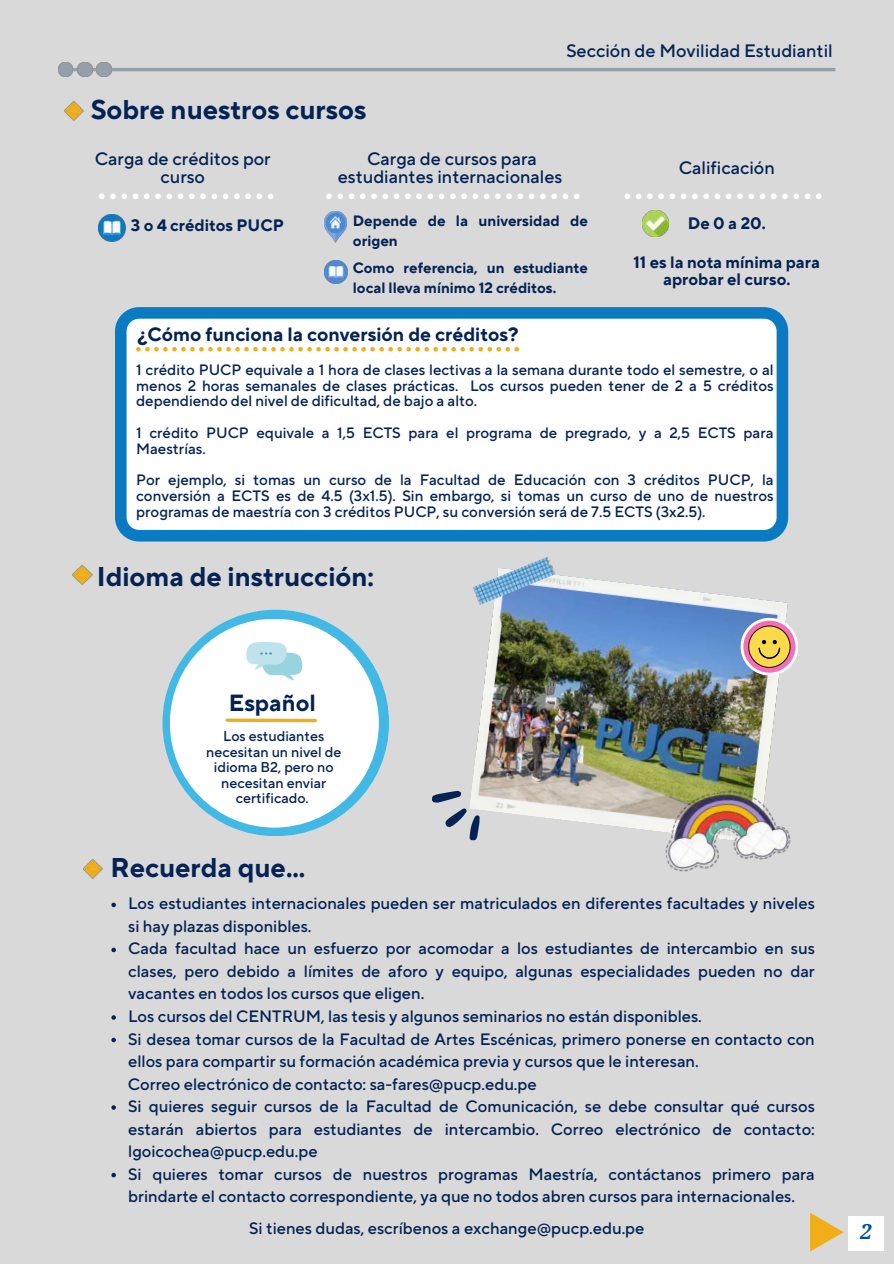
<style>
.page{position:relative;width:894px;height:1264px;background:#fff}
.page>*{position:absolute;margin:0;border:0;box-sizing:border-box;transform-origin:0 0}
.t1{font:700 27px "TT Norms Pro";color:#042354}
.t2{font:700 23.25px "TT Norms Pro";color:#042354}
.t3{font:italic 700 20.55px "Noto Serif";color:#004ea8}
.t4{font:700 19.2px "TT Norms Pro";color:#042354}
.t5{font:500 18px/18px "TT Norms Pro";color:#042354;text-align:center}
.t6{font:500 16.5px/22.5px "TT Norms Pro";color:#042354}
.t7{font:700 16.5px/16.8px "TT Norms Pro";color:#042354;text-align:center}
.t8{font:500 15px/15.8px "TT Norms Pro";color:#042354;text-align:justify}
.t9{font:700 15px/20.2px "TT Norms Pro";color:#042354}
.t10{font:700 14.85px/20.2px "TT Norms Pro";color:#042354}
.t11{font:500 14.25px/15.5px "TT Norms Pro";color:#042354;text-align:center}
</style>
<div class="page">
<div style="left:0;top:0;width:893px;height:1263px;background:#d9d9d9"></div>
<div style="left:847px;top:1216px;width:36px;height:34px;background:#fff"></div>
<svg style="left:99px;top:193px;width:174px;height:6px"></svg>
<svg style="left:326px;top:193px;width:253px;height:6px"></svg>
<svg style="left:624px;top:193px;width:197px;height:6px"></svg>
<svg style="left:115px;top:307px;width:673px;height:234px;background:#dfeef7"></svg>
<svg style="left:136px;top:347px;width:383px;height:4px;background:#f8dc9d"></svg>
<svg style="left:810px;top:1213px;width:33px;height:38px"></svg>
<hr style="left:58px;top:68px;width:777px;height:3px;background:#959ea9">
<img style="left:58px;top:62px;width:15px;height:15px">
<img style="left:78px;top:62px;width:14px;height:15px">
<img style="left:97px;top:62px;width:14px;height:15px">
<img style="left:642px;top:211px;width:26px;height:26px">
<img style="left:324px;top:212px;width:22px;height:30px">
<img style="left:99px;top:215px;width:27px;height:27px">
<svg style="left:432px;top:791px;width:35px;height:37px"></svg>
<img style="left:469px;top:573px;width:318px;height:268px">
<img style="left:472px;top:557px;width:83px;height:48px">
<svg style="left:740px;top:618px;width:58px;height:57px;background:#d5b193"></svg>
<img style="left:657px;top:782px;width:134px;height:90px">
<div style="left:162px;top:609px;width:227px;height:227px;background:#41b9e4;border-radius:50%"></div>
<div style="left:170px;top:618px;width:209px;height:209px;background:#fff;border-radius:50%"></div>
<svg style="left:227px;top:718px;width:88px;height:4px"></svg>
<svg style="left:246px;top:641px;width:57px;height:40px"></svg>
<img style="left:64px;top:101px;width:19px;height:19px">
<img style="left:73px;top:565px;width:19px;height:19px">
<img style="left:84px;top:859px;width:19px;height:19px">
<svg style="left:111px;top:902px;width:5px;height:5px"></svg>
<svg style="left:111px;top:947px;width:5px;height:5px"></svg>
<svg style="left:111px;top:1015px;width:5px;height:4px"></svg>
<svg style="left:111px;top:1037px;width:5px;height:5px"></svg>
<svg style="left:111px;top:1105px;width:5px;height:4px"></svg>
<svg style="left:111px;top:1172px;width:5px;height:5px"></svg>
<img style="left:324px;top:261px;width:23px;height:22px">
<h1 class="t1" style="left:91px;top:94px;width:277px">Sobre nuestros cursos</h1>
<p class="t5" style="left:566px;top:42px;width:268px">Sección de Movilidad Estudiantil</p>
<p class="t5" style="left:95px;top:149px;width:177px">Carga de créditos por curso</p>
<p class="t5" style="left:338px;top:149px;width:226px">Carga de cursos para estudiantes internacionales</p>
<p class="t9" style="left:353px;top:211px;width:237px">Depende de la universidad de origen</p>
<p class="t7" style="left:687px;top:216px;width:79px">De0a20.</p>
<p class="t7" style="left:633px;top:254px;width:188px">11 es la nota mínima para aprobar el curso.</p>
<p class="t5" style="left:678px;top:158px;width:98px">Calificación</p>
<p class="t7" style="left:131px;top:218px;width:155px">3 o 4 créditos PUCP</p>
<p class="t10" style="left:353px;top:258px;width:237px">Como referencia, un estudiante local lleva mínimo 12 créditos.</p>
<p class="t4" style="left:137px;top:322px;width:382px">¿Cómo funciona la conversión de créditos?</p>
<p class="t8" style="left:136px;top:361px;width:638px">1 crédito PUCP equivale a 1 hora de clases lectivas a la semana durante todo el semestre, o al menos 2 horas semanales de clases prácticas. Los cursos pueden tener de 2 a 5 créditos dependiendo del nivel de dificultad, de bajo a alto.</p>
<p class="t8" style="left:136px;top:424px;width:638px">1 crédito PUCP equivale a 1,5 ECTS para el programa de pregrado, y a 2,5 ECTS para<br>Maestrías.</p>
<p class="t8" style="left:136px;top:471px;width:638px">Por ejemplo, si tomas un curso de la Facultad de Educación con 3 créditos PUCP, la conversión a ECTS es de 4.5 (3x1.5). Sin embargo, si tomas un curso de uno de nuestros programas de maestría con 3 créditos PUCP, su conversión será de 7.5 ECTS (3x2.5).</p>
<h1 class="t1" style="left:97px;top:560px;width:279px">Idioma de instrucción:</h1>
<h2 class="t2" style="left:229px;top:688px;width:88px">Español</h2>
<p class="t11" style="left:206px;top:728px;width:136px">Los estudiantes necesitan un nivel de idioma B2, pero no necesitan enviar certificado.</p>
<h1 class="t1" style="left:111px;top:851px;width:196px">Recuerda que...</h1>
<p class="t6" style="left:128px;top:892px;width:688px">Los estudiantes internacionales pueden ser matriculados en diferentes facultades y niveles si hay plazas disponibles.<br>Cada facultad hace un esfuerzo por acomodar a los estudiantes de intercambio en sus clases, pero debido a límites de aforo y equipo, algunas especialidades pueden no dar vacantes en todos los cursos que eligen.<br>Los cursos del CENTRUM, las tesis y algunos seminarios no están disponibles.<br>Si desea tomar cursos de la Facultad de Artes Escénicas, primero ponerse en contacto con ellos para compartir su formación académica previa y cursos que le interesan.<br>Correo electrónico de contacto: sa-fares@pucp.edu.pe<br>Si quieres seguir cursos de la Facultad de Comunicación, se debe consultar qué cursos estarán abiertos para estudiantes de intercambio. Correo electrónico de contacto: lgoicochea@pucp.edu.pe<br>Si quieres tomar cursos de nuestros programas Maestría, contáctanos primero para brindarte el contacto correspondiente, ya que no todos abren cursos para internacionales.</p>
<p class="t6" style="left:249px;top:1216px;width:396px">Si tienes dudas, escríbenos a exchange@pucp.edu.pe</p>
<p class="t3" style="left:859px;top:1217px;width:13px">2</p>
</div>
